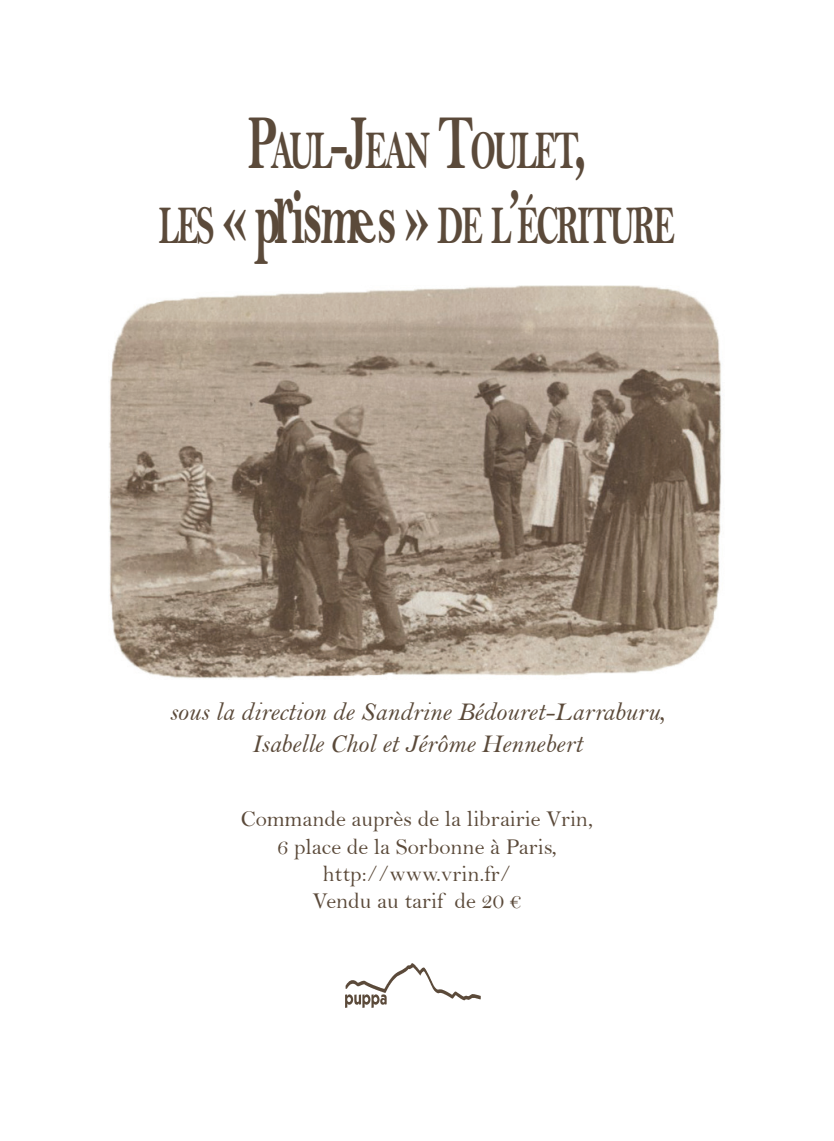
<style>
.page{position:relative;width:834px;height:1141px;background:#fff}
.page>*{position:absolute;margin:0;border:0;box-sizing:border-box;transform-origin:0 0}
.t1{font:55.12px/75.4px "Bell MT Bold";letter-spacing:-.07em;color:#5b4a3a;text-align:center;scale:.6 1}
.t2{font:26.25px/31.5px "Bell MT Italic";color:#5b4a3a;text-align:center}
.t3{font:22.75px/27.3px "Bell";color:#5b4a3a;text-align:center}
.s1{font-size:78.75px}
.s2{font-size:105px}
.s3{font-size:89.25px}
.s4{font-style:italic;font-size:78.75px}
</style>
<div class="page">
<img style="left:109px;top:285px;width:613px;height:394px">
<img style="left:345px;top:963px;width:136px;height:45px">
<h1 class="t1" style="left:159px;top:112px;width:862px"><span class="s1">P</span>AUL<span class="s1">-J</span>EAN <span class="s1">T</span>OULET<span class="s1">,<br></span>LES <span class="s1">«</span> <span class="s1">p</span><span class="s2">r</span><span class="s1">i</span><span class="s3">s</span><span class="s1">m</span><span class="s4">e</span><span class="s1">s</span> <span class="s1">»</span> DE L<span class="s1">’</span>ÉCRITURE</h1>
<p class="t2" style="left:169px;top:696px;width:497px">sous la direction de Sandrine Bédouret-Larraburu,<br>Isabelle Chol et Jérôme Hennebert</p>
<p class="t3" style="left:241px;top:805px;width:353px">Commande auprès de la librairie Vrin,<br>6 place de la Sorbonne à Paris, http://www.vrin.fr/<br>Vendu au tarif de 20 €</p>
</div>
